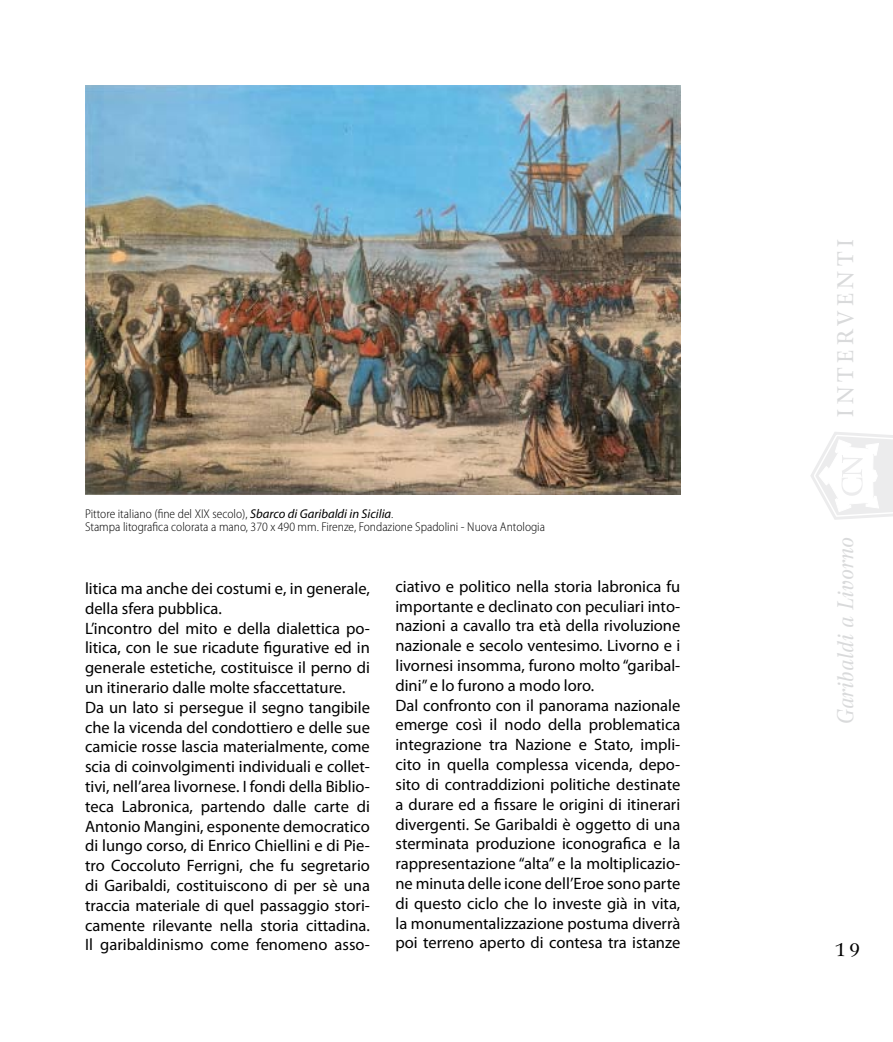
<style>
.page{position:relative;width:893px;height:1042px;background:#fff}
.page>*{position:absolute;margin:0;border:0;box-sizing:border-box;transform-origin:0 0}
.t1{font:italic 22.5px "Wilke LT Std";letter-spacing:-.01em;color:#d9dadb}
.t2{font:22.5px "Wilke LT Std";letter-spacing:.2em;color:#d9dadb}
.t3{font:18px "Wilke LT Std";color:#000}
.t4{font:16.5px/19.8px "Myriad Pro";color:#000}
.t5{font:300 semi-condensed 12.75px/12.8px "Myriad Pro";color:#000}
.s1{font-weight:400;font-style:italic;font-stretch:normal}
</style>
<div class="page">
<svg style="left:810px;top:432px;width:83px;height:88px"></svg>
<img style="left:85px;top:85px;width:595px;height:410px">
<p class="t5" style="left:85px;top:507px;width:461px">Pittore italiano (fine del XIX secolo), <span class="s1">Sbarco di Garibaldi in Sicilia</span>.<br>Stampa litografica colorata a mano, 370 x 490 mm. Firenze, Fondazione Spadolini - Nuova Antologia</p>
<p class="t4" style="left:85px;top:578px;width:286px">litica ma anche dei costumi e, in generale, della sfera pubblica.<br>L’incontro del mito e della dialettica po&shy;litica, con le sue ricadute figurative ed in generale estetiche, costituisce il perno di un itinerario dalle molte sfaccettature.<br>Da un lato si persegue il segno tangibile che la vicenda del condottiero e delle sue camicie rosse lascia materialmente, come scia di coinvolgimenti individuali e collet&shy;tivi, nell’area livornese. I fondi della Biblio&shy;teca Labronica, partendo dalle carte di Antonio Mangini, esponente democratico di lungo corso, di Enrico Chiellini e di Pie&shy;tro Coccoluto Ferrigni, che fu segretario di Garibaldi, costituiscono di per sè una traccia materiale di quel passaggio stori&shy;camente rilevante nella storia cittadina.<br>Il garibaldinismo come fenomeno asso-</p>
<p class="t4" style="left:395px;top:576px;width:286px">ciativo e politico nella storia labronica fu importante e declinato con peculiari into&shy;nazioni a cavallo tra età della rivoluzione nazionale e secolo ventesimo. Livorno e i livornesi insomma, furono molto “garibal&shy;dini” e lo furono a modo loro.<br>Dal confronto con il panorama nazionale emerge così il nodo della problematica integrazione tra Nazione e Stato, impli&shy;cito in quella complessa vicenda, depo&shy;sito di contraddizioni politiche destinate a durare ed a fissare le origini di itinerari divergenti. Se Garibaldi è oggetto di una sterminata produzione iconografica e la rappresentazione “alta” e la moltiplicazio&shy;ne minuta delle icone dell’Eroe sono parte di questo ciclo che lo investe già in vita, la monumentalizzazione postuma diverrà poi terreno aperto di contesa tra istanze</p>
<h1 class="t2" style="left:832px;top:417px;width:179px;rotate:-90deg">INTERVENTI</h1>
<h1 class="t1" style="left:831px;top:725px;width:190px;rotate:-90deg">Garibaldi a Livorno</h1>
<p class="t3" style="left:835px;top:939px;width:25px">19</p>
</div>
